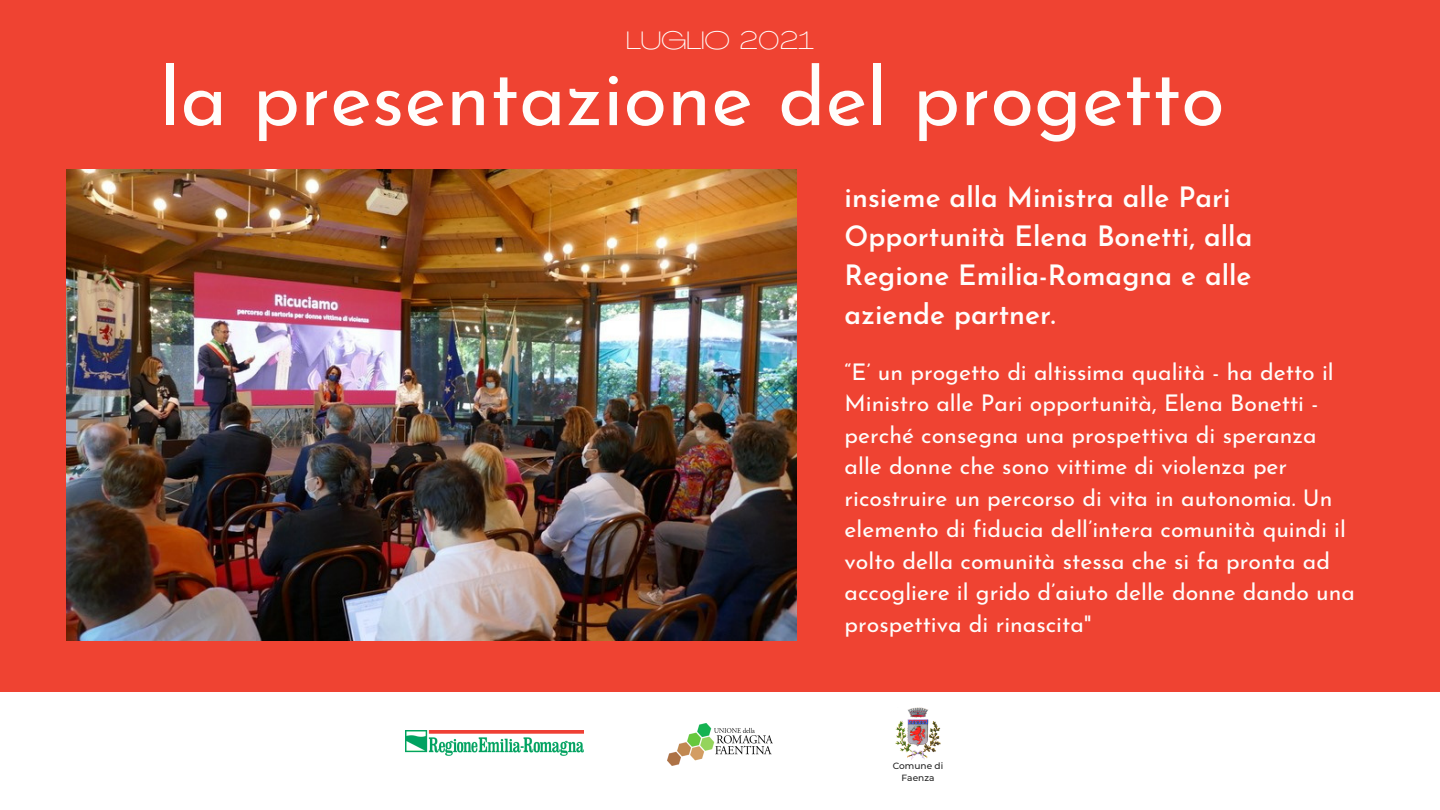
<style>
.page{position:relative;width:1440px;height:810px;background:#ef4332}
.page>*{position:absolute;margin:0;border:0;box-sizing:border-box;transform-origin:0 0}
.t1{font:80px "Josefin Sans";color:#fffdfb}
.t2{font:600 28px/39px "Josefin Sans";color:#fffdfb}
.t3{font:100 25px "Agrandir Grand";color:#fffdfb}
.t4{font:23px/31.5px "Josefin Sans";color:#fffdfb}
.t5{font:500 9px/12px "Montserrat";color:#222;text-align:center}
</style>
<div class="page">
<div style="left:0;top:692px;width:1440px;height:118px;background:#fff"></div>
<img style="left:895px;top:707px;width:46px;height:53px">
<img style="left:667px;top:724px;width:106px;height:42px">
<img style="left:405px;top:731px;width:178px;height:25px">
<img style="left:67px;top:170px;width:729px;height:470px">
<p class="t3" style="left:626px;top:31px;width:189px">LUGLIO 2021</p>
<h1 class="t1" style="left:160px;top:65px;width:1066px">la presentazione del progetto</h1>
<p class="t2" style="left:845px;top:180px;width:409px">insieme alla Ministra alle Pari<br>Opportunità Elena Bonetti, alla<br>Regione Emilia-Romagna e alle aziende partner.</p>
<p class="t4" style="left:845px;top:358px;width:512px">“E’ un progetto di altissima qualità - ha detto il Ministro alle Pari opportunità, Elena Bonetti - perché consegna una prospettiva di speranza alle donne che sono vittime di violenza per ricostruire un percorso di vita in autonomia. Un elemento di fiducia dell’intera comunità quindi il volto della comunità stessa che si fa pronta ad accogliere il grido d’aiuto delle donne dando una prospettiva di rinascita"</p>
<p class="t5" style="left:893px;top:759px;width:52px">Comune di<br>Faenza</p>
</div>
